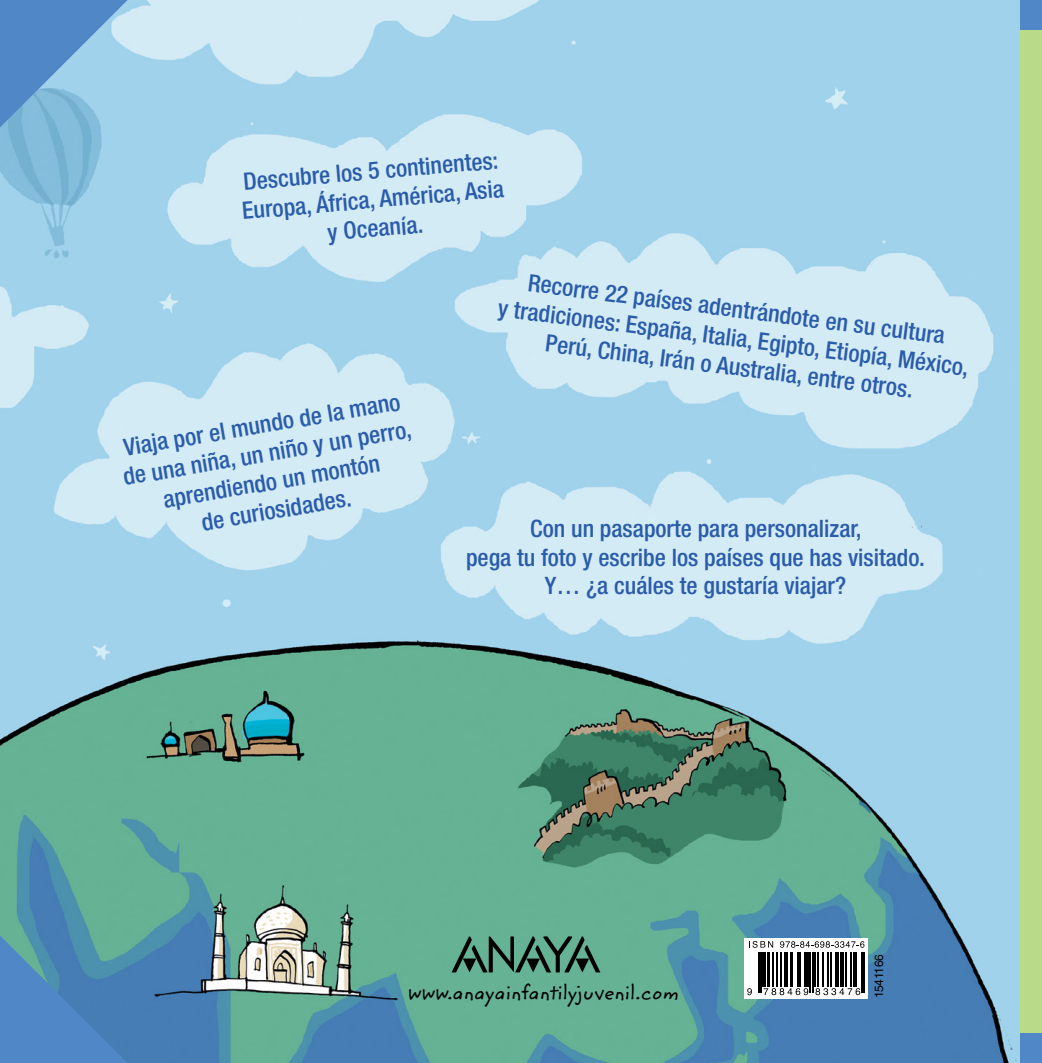
<style>
.page{position:relative;width:1042px;height:1063px;background:#fff}
.page>*{position:absolute;margin:0;border:0;box-sizing:border-box;transform-origin:0 0}
.t1{font:500 condensed 24px/28.8px "Helvetica Neue LT Std";color:#2a5caa;text-align:center}
.t2{font:21px "Zemke Hand ITC Std";color:#000}
.t3{font:12px "Helvetica LT Std";letter-spacing:-.02em;color:#000}
</style>
<div class="page">
<img style="left:0;top:0;width:1020px;height:1063px">
<svg style="left:744px;top:938px;width:123px;height:60px"></svg>
<div style="left:1020px;top:0;width:22px;height:1052px;background:#b9da89"></div>
<div style="left:1020px;top:0;width:22px;height:30px;background:#5087c7"></div>
<svg style="left:0;top:0;width:128px;height:128px;background:#73a8d5"></svg>
<svg style="left:0;top:935px;width:128px;height:128px;background:#4e88ba"></svg>
<div style="left:1020px;top:1033px;width:22px;height:30px;background:#5087c7"></div>
<svg style="left:451px;top:936px;width:149px;height:36px;background:#457964"></svg>
<hr style="left:758px;top:952px;width:1px;height:41px;background:#000">
<hr style="left:760px;top:952px;width:1px;height:41px;background:#000">
<hr style="left:762px;top:952px;width:4px;height:35px;background:#000">
<hr style="left:767px;top:952px;width:2px;height:35px;background:#000">
<hr style="left:773px;top:952px;width:1px;height:35px;background:#000">
<hr style="left:776px;top:952px;width:1px;height:35px;background:#000">
<hr style="left:780px;top:952px;width:2px;height:35px;background:#000">
<hr style="left:784px;top:952px;width:1px;height:35px;background:#000">
<hr style="left:786px;top:952px;width:1px;height:35px;background:#000">
<hr style="left:791px;top:952px;width:2px;height:35px;background:#000">
<hr style="left:797px;top:952px;width:1px;height:35px;background:#000">
<hr style="left:799px;top:952px;width:2px;height:35px;background:#000">
<hr style="left:804px;top:952px;width:1px;height:35px;background:#000">
<hr style="left:806px;top:952px;width:2px;height:35px;background:#000">
<hr style="left:810px;top:952px;width:1px;height:41px;background:#000">
<hr style="left:812px;top:952px;width:1px;height:41px;background:#000">
<hr style="left:814px;top:952px;width:1px;height:35px;background:#000">
<hr style="left:817px;top:952px;width:1px;height:35px;background:#000">
<hr style="left:822px;top:952px;width:1px;height:35px;background:#000">
<hr style="left:828px;top:952px;width:1px;height:35px;background:#000">
<hr style="left:830px;top:952px;width:1px;height:35px;background:#000">
<hr style="left:835px;top:952px;width:2px;height:35px;background:#000">
<hr style="left:838px;top:952px;width:1px;height:35px;background:#000">
<hr style="left:840px;top:952px;width:3px;height:35px;background:#000">
<hr style="left:846px;top:952px;width:1px;height:35px;background:#000">
<hr style="left:850px;top:952px;width:1px;height:35px;background:#000">
<hr style="left:853px;top:952px;width:1px;height:35px;background:#000">
<hr style="left:856px;top:952px;width:1px;height:35px;background:#000">
<hr style="left:861px;top:952px;width:1px;height:41px;background:#000">
<hr style="left:863px;top:952px;width:2px;height:41px;background:#000">
<svg style="left:749px;top:941px;width:24px;height:7px"></svg>
<svg style="left:780px;top:941px;width:84px;height:7px"></svg>
<svg style="left:747px;top:988px;width:5px;height:7px"></svg>
<svg style="left:763px;top:988px;width:45px;height:7px"></svg>
<svg style="left:815px;top:988px;width:45px;height:7px"></svg>
<p class="t1" style="left:238px;top:168px;width:264px;rotate:-5deg">Descubre los 5 continentes:<br>Europa, África, América, Asia y Oceanía.</p>
<p class="t1" style="left:116px;top:435px;width:293px;rotate:-10deg">Viaja por el mundo de la mano de una niña, un niño y un perro, aprendiendo un montón<br>de curiosidades.</p>
<p class="t1" style="left:503px;top:265px;width:476px;rotate:7deg">Recorre 22 países adentrándote en su cultura<br>y tradiciones: España, Italia, Egipto, Etiopía, México,<br>Perú, China, Irán o Australia, entre otros.</p>
<p class="t1" style="left:530px;top:514px;width:333px">Con un pasaporte para personalizar,</p>
<p class="t1" style="left:466px;top:542px;width:460px">pega tu foto y escribe los países que has visitado.</p>
<p class="t1" style="left:545px;top:571px;width:303px">Y… ¿a cuáles te gustaría viajar?</p>
<p class="t2" style="left:408px;top:977px;width:272px">www.anayainfantilyjuvenil.com</p>
<p class="t3" style="left:872px;top:998px;width:46px;rotate:-90deg">1541166</p>
</div>
